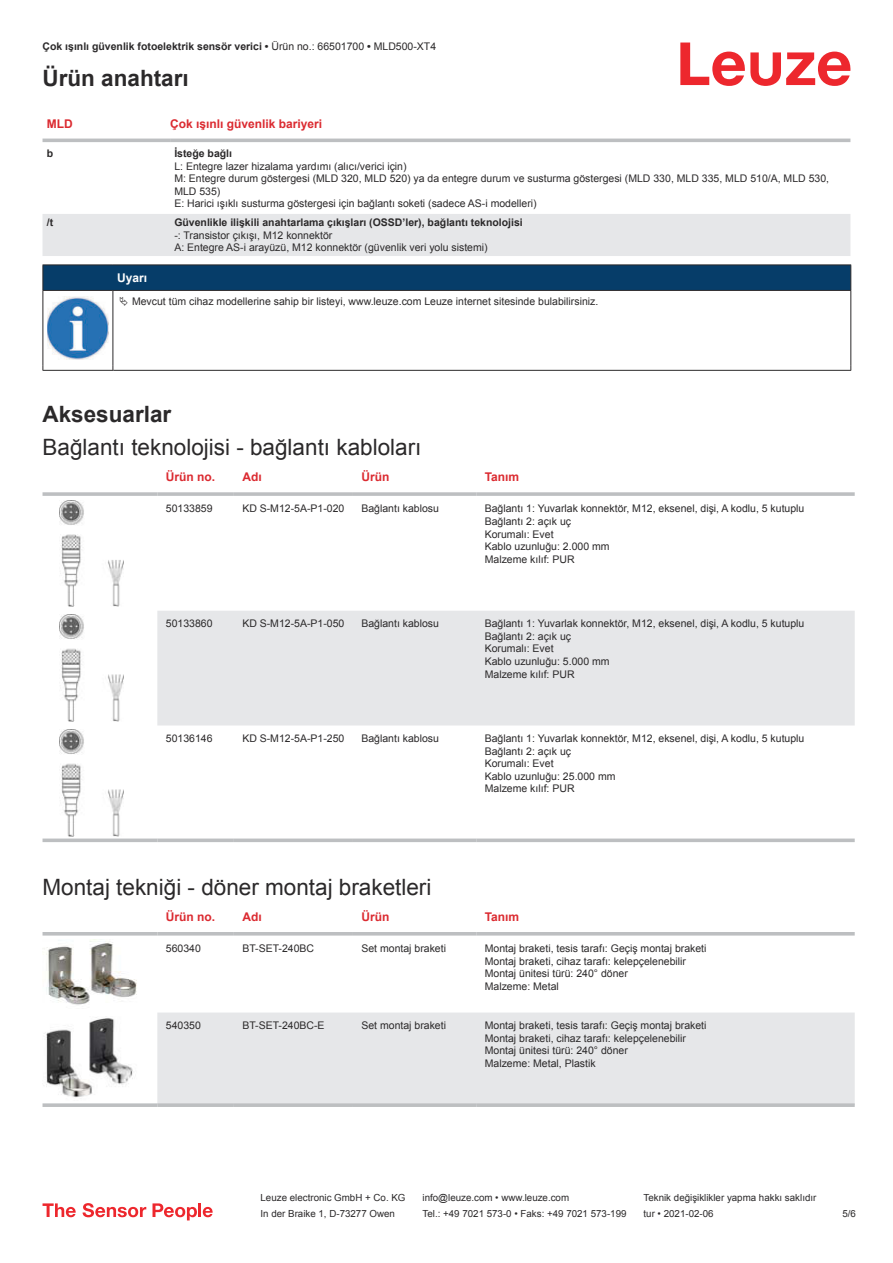
<style>
.page{position:relative;width:893px;height:1263px;background:#fff}
.page>*{position:absolute;margin:0;border:0;box-sizing:border-box;transform-origin:0 0}
.t1{font:22.5px "Arial";color:#2b292a}
.t2{font:700 22.5px "Arial";color:#2b292a}
.t3{font:700 12px "Arial";color:#db2a30}
.t4{font:700 12px "Arial";color:#fff}
.t5{font:10.5px/12.6px "Arial";color:#2b292a}
.t6{font:700 10.5px "Arial";color:#2b292a}
.t7{font:9.75px "Arial";color:#2b292a}
.s1{font-weight:400}
</style>
<div class="page">
<svg style="left:680px;top:43px;width:170px;height:43px"></svg>
<svg style="left:43px;top:138px;width:807px;height:1px"></svg>
<div style="left:43px;top:214px;width:807px;height:42px;background:#e6e7e9"></div>
<hr style="left:43px;top:139px;width:127px;height:3px;background:#bdbfc1">
<hr style="left:170px;top:139px;width:680px;height:3px;background:#bdbfc1">
<div style="left:157px;top:611px;width:698px;height:114px;background:#e6e7e9"></div>
<svg style="left:43px;top:492px;width:114px;height:4px"></svg>
<hr style="left:157px;top:492px;width:77px;height:4px;background:#c5c7c9">
<svg style="left:234px;top:492px;width:119px;height:4px"></svg>
<svg style="left:353px;top:492px;width:123px;height:4px"></svg>
<hr style="left:476px;top:492px;width:379px;height:4px;background:#c5c7c9">
<svg style="left:43px;top:838px;width:114px;height:4px"></svg>
<svg style="left:157px;top:838px;width:77px;height:4px"></svg>
<svg style="left:234px;top:838px;width:119px;height:4px"></svg>
<svg style="left:353px;top:838px;width:123px;height:4px"></svg>
<svg style="left:476px;top:838px;width:379px;height:4px;background:#c6c7c9"></svg>
<img style="left:59px;top:500px;width:65px;height:106px">
<img style="left:59px;top:615px;width:65px;height:106px">
<img style="left:59px;top:730px;width:65px;height:106px">
<svg style="left:43px;top:935px;width:812px;height:5px"></svg>
<div style="left:157px;top:1012px;width:698px;height:91px;background:#e6e7e9"></div>
<hr style="left:43px;top:932px;width:114px;height:3px;background:#bdbfc1">
<hr style="left:157px;top:932px;width:77px;height:3px;background:#bdbfc1">
<hr style="left:234px;top:932px;width:119px;height:3px;background:#bdbfc1">
<hr style="left:353px;top:932px;width:123px;height:3px;background:#bdbfc1">
<hr style="left:476px;top:932px;width:379px;height:3px;background:#bdbfc1">
<svg style="left:43px;top:1103px;width:114px;height:4px"></svg>
<svg style="left:157px;top:1103px;width:77px;height:4px"></svg>
<svg style="left:234px;top:1103px;width:119px;height:4px"></svg>
<svg style="left:353px;top:1103px;width:123px;height:4px"></svg>
<svg style="left:476px;top:1103px;width:379px;height:4px;background:#c1c3c5"></svg>
<img style="left:44px;top:940px;width:93px;height:65px">
<img style="left:44px;top:1017px;width:89px;height:81px">
<svg style="left:43px;top:1203px;width:33px;height:14px"></svg>
<svg style="left:83px;top:1203px;width:63px;height:14px"></svg>
<svg style="left:153px;top:1203px;width:44px;height:17px"></svg>
<hr style="left:198px;top:1203px;width:3px;height:14px;background:#ed272d">
<svg style="left:203px;top:1207px;width:10px;height:10px"></svg>
<svg style="left:44px;top:291px;width:806px;height:79px"></svg>
<hr style="left:43px;top:290px;width:70px;height:1px;background:#2b292a">
<div style="left:43px;top:265px;width:808px;height:25px;background:#063d69"></div>
<hr style="left:113px;top:290px;width:738px;height:1px;background:#2b292a">
<hr style="left:43px;top:291px;width:1px;height:75px;background:#2b292a">
<hr style="left:113px;top:291px;width:1px;height:75px;background:#2b292a">
<hr style="left:850px;top:291px;width:1px;height:75px;background:#2b292a">
<hr style="left:43px;top:370px;width:70px;height:1px;background:#2b292a">
<hr style="left:113px;top:370px;width:738px;height:1px;background:#2b292a">
<img style="left:47px;top:297px;width:61px;height:63px">
<div style="left:115px;top:291px;width:734px;height:21px;background:#fff"></div>
<p class="t6" style="left:43px;top:39px;width:395px">Çok ışınlı güvenlik fotoelektrik sensör verici • <span class="s1">Ürün no.: 66501700</span> • <span class="s1">MLD500-XT4</span></p>
<h1 class="t2" style="left:43px;top:63px;width:148px">Ürün anahtarı</h1>
<p class="t3" style="left:47px;top:119px;width:27px">MLD</p>
<p class="t3" style="left:170px;top:115px;width:154px">Çok ışınlı güvenlik bariyeri</p>
<p class="t6" style="left:47px;top:146px;width:8px">b</p>
<p class="t6" style="left:174px;top:146px;width:59px">İsteğe bağlı</p>
<p class="t5" style="left:174px;top:160px;width:656px">L: Entegre lazer hizalama yardımı (alıcı/verici için)<br>M: Entegre durum göstergesi (MLD 320, MLD 520) ya da entegre durum ve susturma göstergesi (MLD 330, MLD 335, MLD 510/A, MLD 530, MLD 535)<br>E: Harici ışıklı susturma göstergesi için bağlantı soketi (sadece AS-i modelleri)</p>
<p class="t6" style="left:47px;top:215px;width:8px">/t</p>
<p class="t6" style="left:174px;top:215px;width:350px">Güvenlikle ilişkili anahtarlama çıkışları (OSSD’ler), bağlantı teknolojisi</p>
<p class="t5" style="left:174px;top:229px;width:315px">-: Transistor çıkışı, M12 konnektör<br>A: Entegre AS-i arayüzü, M12 konnektör (güvenlik veri yolu sistemi)</p>
<p class="t4" style="left:117px;top:269px;width:32px">Uyarı</p>
<p class="t5" style="left:132px;top:295px;width:468px">Mevcut tüm cihaz modellerine sahip bir listeyi, www.leuze.com Leuze internet sitesinde bulabilirsiniz.</p>
<h1 class="t2" style="left:43px;top:398px;width:130px">Aksesuarlar</h1>
<h1 class="t1" style="left:43px;top:432px;width:380px">Bağlantı teknolojisi - bağlantı kabloları</h1>
<p class="t3" style="left:166px;top:469px;width:51px">Ürün no.</p>
<p class="t3" style="left:242px;top:469px;width:21px">Adı</p>
<p class="t3" style="left:361px;top:469px;width:29px">Ürün</p>
<p class="t3" style="left:485px;top:469px;width:36px">Tanım</p>
<p class="t5" style="left:166px;top:502px;width:48px">50133859</p>
<p class="t5" style="left:242px;top:502px;width:104px">KD S-M12-5A-P1- 020</p>
<p class="t5" style="left:361px;top:502px;width:79px">Bağlantı kablosu</p>
<p class="t5" style="left:485px;top:502px;width:321px">Bağlantı 1: Yuvarlak konnektör, M12, eksenel, dişi, A kodlu, 5 kutuplu<br>Bağlantı 2: açık uç<br>Korumalı: Evet<br>Kablo uzunluğu: 2.000 mm<br>Malzeme kılıf: PUR</p>
<p class="t5" style="left:166px;top:617px;width:48px">50133860</p>
<p class="t5" style="left:242px;top:617px;width:104px">KD S-M12-5A-P1- 050</p>
<p class="t5" style="left:361px;top:617px;width:79px">Bağlantı kablosu</p>
<p class="t5" style="left:485px;top:617px;width:321px">Bağlantı 1: Yuvarlak konnektör, M12, eksenel, dişi, A kodlu, 5 kutuplu<br>Bağlantı 2: açık uç<br>Korumalı: Evet<br>Kablo uzunluğu: 5.000 mm<br>Malzeme kılıf: PUR</p>
<p class="t5" style="left:166px;top:732px;width:48px">50136146</p>
<p class="t5" style="left:242px;top:732px;width:104px">KD S-M12-5A-P1- 250</p>
<p class="t5" style="left:361px;top:732px;width:79px">Bağlantı kablosu</p>
<p class="t5" style="left:485px;top:732px;width:321px">Bağlantı 1: Yuvarlak konnektör, M12, eksenel, dişi, A kodlu, 5 kutuplu<br>Bağlantı 2: açık uç<br>Korumalı: Evet<br>Kablo uzunluğu: 25.000 mm<br>Malzeme kılıf: PUR</p>
<h1 class="t1" style="left:43px;top:871px;width:390px">Montaj tekniği - döner montaj braketleri</h1>
<p class="t3" style="left:166px;top:908px;width:51px">Ürün no.</p>
<p class="t3" style="left:242px;top:908px;width:21px">Adı</p>
<p class="t3" style="left:361px;top:908px;width:29px">Ürün</p>
<p class="t3" style="left:485px;top:908px;width:36px">Tanım</p>
<p class="t5" style="left:166px;top:942px;width:37px">560340</p>
<p class="t5" style="left:242px;top:942px;width:73px">BT-SET-240BC</p>
<p class="t5" style="left:361px;top:942px;width:86px">Set montaj braketi</p>
<p class="t5" style="left:485px;top:942px;width:223px">Montaj braketi, tesis tarafı: Geçiş montaj braketi Montaj braketi, cihaz tarafı: kelepçelenebilir Montaj ünitesi türü: 240° döner<br>Malzeme: Metal</p>
<p class="t5" style="left:166px;top:1019px;width:37px">540350</p>
<p class="t5" style="left:242px;top:1019px;width:84px">BT-SET-240BC-E</p>
<p class="t5" style="left:361px;top:1019px;width:86px">Set montaj braketi</p>
<p class="t5" style="left:485px;top:1019px;width:223px">Montaj braketi, tesis tarafı: Geçiş montaj braketi Montaj braketi, cihaz tarafı: kelepçelenebilir Montaj ünitesi türü: 240° döner<br>Malzeme: Metal, Plastik</p>
<p class="t7" style="left:261px;top:1191px;width:146px">Leuze electronic GmbH + Co. KG</p>
<p class="t7" style="left:423px;top:1191px;width:148px">info@leuze.com • www.leuze.com</p>
<p class="t7" style="left:644px;top:1191px;width:174px">Teknik değişiklikler yapma hakkı saklıdır</p>
<p class="t7" style="left:261px;top:1207px;width:136px">In der Braike 1, D-73277 Owen</p>
<p class="t7" style="left:423px;top:1207px;width:205px">Tel.: +49 7021 573-0 • Faks: +49 7021 573-199</p>
<p class="t7" style="left:644px;top:1207px;width:72px">tur • 2021-02-06</p>
<p class="t7" style="left:842px;top:1208px;width:15px">5 /6</p>
</div>
